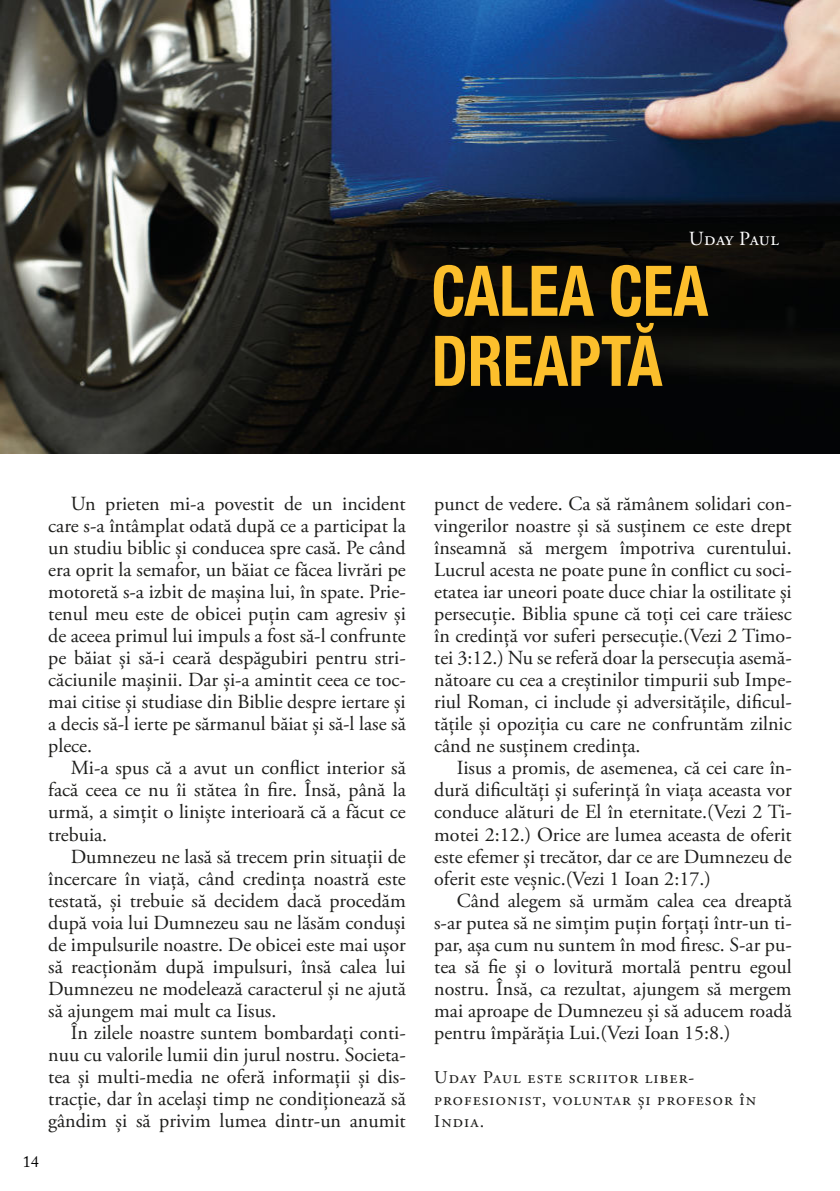
<style>
.page{position:relative;width:840px;height:1191px;background:#fff}
.page>*{position:absolute;margin:0;border:0;box-sizing:border-box;transform-origin:0 0}
.t1{font:700 condensed 70px/70px "Helvetica Neue LT Pro";color:#fcbf2c;scale:.9 1}
.t2{font:20px/22px "Adobe Garamond Pro";color:#1d1d1b;text-align:justify}
.t3{font:20px "Adobe Garamond Pro";color:#fff}
.t4{font:18px/22px "Adobe Garamond Pro";letter-spacing:.06em;color:#1d1d1b}
.t5{font:16px "Adobe Caslon Pro";color:#000}
</style>
<div class="page">
<img style="left:0;top:1px;width:839px;height:452px">
<p class="t3" style="left:688px;top:231px;width:91px">UDAY PAUL</p>
<h1 class="t1" style="left:431px;top:266px;width:309px">CALEA CEA<br>DREAPTĂ</h1>
<p class="t5" style="left:23px;top:1154px;width:17px">14</p>
<p class="t2" style="left:48px;top:495px;width:359px;text-indent:23px">Un prieten mi-a povestit de un incident care s-a întâmplat odată după ce a participat la un studiu biblic și conducea spre casă. Pe când era oprit la semafor, un băiat ce făcea livrări pe motoretă s-a izbit de mașina lui, în spate. Prie&shy;tenul meu este de obicei puţin cam agresiv și de aceea primul lui impuls a fost să-l confrunte pe băiat și să-i ceară despăgubiri pentru stri&shy;căciunile mașinii. Dar și-a amintit ceea ce toc&shy;mai citise și studiase din Biblie despre iertare și a decis să-l ierte pe sărmanul băiat și să-l lase să plece.</p>
<p class="t2" style="left:48px;top:759px;width:359px;text-indent:23px">Mi-a spus că a avut un conflict interior să facă ceea ce nu îi stătea în fire. Însă, până la urmă, a simţit o liniște interioară că a făcut ce trebuia.</p>
<p class="t2" style="left:48px;top:847px;width:359px;text-indent:23px">Dumnezeu ne lasă să trecem prin situaţii de încercare în viaţă, când credinţa noastră este testată, și trebuie să decidem dacă procedăm după voia lui Dumnezeu sau ne lăsăm conduși de impulsurile noastre. De obicei este mai ușor să reacţionăm după impulsuri, însă calea lui Dumnezeu ne modelează caracterul și ne ajută să ajungem mai mult ca Iisus.</p>
<p class="t2" style="left:48px;top:1023px;width:359px;text-indent:23px">În zilele noastre suntem bombardaţi conti&shy;nuu cu valorile lumii din jurul nostru. Societa&shy;tea și multi-media ne oferă informaţii și dis&shy;tracţie, dar în același timp ne condiţionează să gândim și să privim lumea dintr-un anumit</p>
<p class="t2" style="left:434px;top:495px;width:359px">punct de vedere. Ca să rămânem solidari con&shy;vingerilor noastre și să susţinem ce este drept înseamnă să mergem împotriva curentului.<br>Lucrul acesta ne poate pune în conflict cu soci&shy;etatea iar uneori poate duce chiar la ostilitate și persecuţie. Biblia spune că toţi cei care trăiesc în credinţă vor suferi persecuţie.(Vezi 2 Timo&shy;tei 3:12.) Nu se referă doar la persecuţia asemă&shy;nătoare cu cea a creștinilor timpurii sub Impe&shy;riul Roman, ci include și adversităţile, dificul&shy;tăţile și opoziţia cu care ne confruntăm zilnic când ne susţinem credinţa.</p>
<p class="t2" style="left:434px;top:759px;width:359px;text-indent:23px">Iisus a promis, de asemenea, că cei care în&shy;dură dificultăţi și suferinţă în viaţa aceasta vor conduce alături de El în eternitate.(Vezi 2 Ti&shy;motei 2:12.) Orice are lumea aceasta de oferit este efemer și trecător, dar ce are Dumnezeu de oferit este veșnic.(Vezi 1 Ioan 2:17.)</p>
<p class="t2" style="left:434px;top:891px;width:359px;text-indent:23px">Când alegem să urmăm calea cea dreaptă s-ar putea să ne simţim puţin forţaţi într-un ti&shy;par, așa cum nu suntem în mod firesc. S-ar pu&shy;tea să fie și o lovitură mortală pentru egoul nostru. Însă, ca rezultat, ajungem să mergem mai aproape de Dumnezeu și să aducem roadă pentru împărăţia Lui.(Vezi Ioan 15:8.)</p>
<p class="t4" style="left:434px;top:1067px;width:323px">UDAY PAUL ESTE SCRIITOR LIBER-<br>PROFESIONIST, VOLUNTAR şI PROFESOR ÎN<br>INDIA.</p>
</div>
